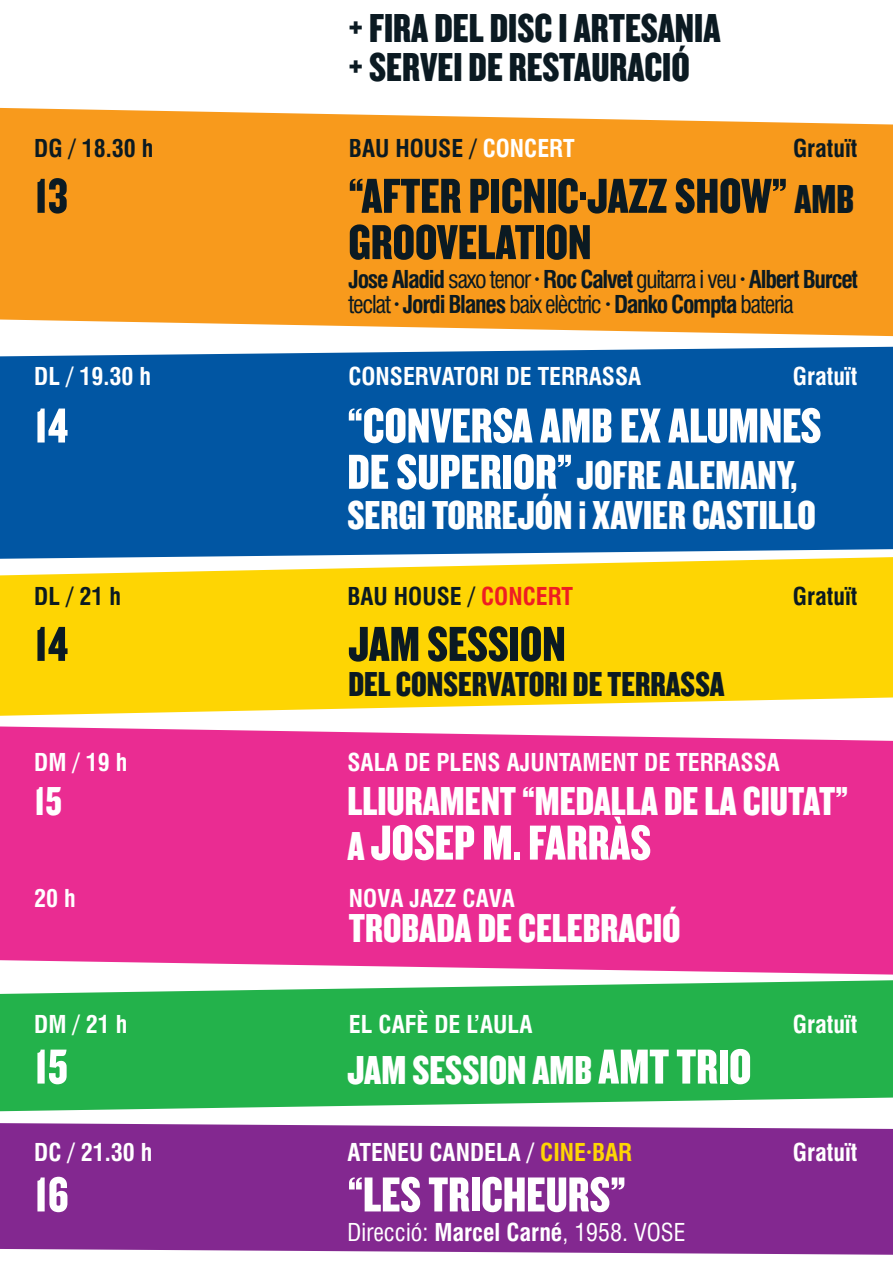
<style>
.page{position:relative;width:893px;height:1276px;background:#fff}
.page>*{position:absolute;margin:0;border:0;box-sizing:border-box;transform-origin:0 0}
.t1{font:51px "Knockout";color:#fff}
.t2{font:51px/46.2px "Knockout";color:#0b1a22}
.t3{font:42px/39.9px "Knockout";color:#fff}
.t4{font:42px/38.1px "Knockout";color:#0b1a22}
.t5{font:36px "Knockout";color:#0b1a22}
.t6{font:700 condensed 24px "Swiss 721 BT";color:#fff}
.t7{font:700 condensed 24px/24.3px "Swiss 721 BT";letter-spacing:-.055em;color:#0b1a22}
.t8{font:700 condensed 24px "Swiss 721 BT";color:#0b1a22}
.t9{font:condensed 24px "Swiss 721 BT";color:#fff}
.s1{color:#fff}
.s2{font-size:42px}
.s3{font-weight:400}
.s4{font-size:51px}
.s5{color:#ee1d23}
.s6{color:#fed503}
.s7{font-weight:700}
</style>
<div class="page">
<svg style="left:0;top:980px;width:893px;height:131px;fill:#23b24b"></svg>
<div style="left:0;top:1123px;width:893px;height:131px;background:#832890"></div>
<div style="left:0;top:346px;width:893px;height:211px;background:#0156a3"></div>
<svg style="left:0;top:557px;width:893px;height:159px;fill:#fed503"></svg>
<svg style="left:0;top:108px;width:893px;height:228px;fill:#f89a1c"></svg>
<div style="left:0;top:726px;width:893px;height:249px;background:#ea2c92"></div>
<h2 class="t4" style="left:349px;top:13px;width:373px">+ FIRA DEL DISC I ARTESANIA + SERVEI DE RESTAURACIÓ</h2>
<p class="t8" style="left:34px;top:138px;width:121px">DG / 18.30 h</p>
<p class="t8" style="left:349px;top:138px;width:227px">BAU HOUSE / <span class="s1">CONCERT</span></p>
<p class="t8" style="left:793px;top:138px;width:66px">Gratuït</p>
<h1 class="t2" style="left:34px;top:177px;width:35px">13</h1>
<h1 class="t2" style="left:348px;top:177px;width:507px">“AFTER PICNIC·JAZZ SHOW” <span class="s2">AMB<br></span>GROOVELATION</h1>
<p class="t7" style="left:348px;top:270px;width:511px">Jose Aladid <span class="s3">saxo tenor</span> · Roc Calvet <span class="s3">guitarra i veu</span> · Albert Burcet <span class="s3">teclat</span> · Jordi Blanes <span class="s3">baix elèctric</span> · Danko Compta <span class="s3">bateria</span></p>
<p class="t6" style="left:34px;top:367px;width:118px">DL / 19.30 h</p>
<p class="t6" style="left:348px;top:367px;width:294px">CONSERVATORI DE TERRASSA</p>
<p class="t6" style="left:793px;top:367px;width:66px">Gratuït</p>
<h1 class="t1" style="left:34px;top:408px;width:36px">14</h1>
<h1 class="t1" style="left:347px;top:408px;width:475px">“CONVERSA AMB EX ALUMNES</h1>
<h2 class="t3" style="left:347px;top:458px;width:470px"><span class="s4">DE SUPERIOR”</span> JOFRE ALEMANY,<br>SERGI TORREJÓN i XAVIER CASTILLO</h2>
<p class="t8" style="left:34px;top:586px;width:88px">DL / 21 h</p>
<p class="t8" style="left:347px;top:586px;width:227px">BAU HOUSE / <span class="s5">CONCERT</span></p>
<p class="t8" style="left:793px;top:586px;width:66px">Gratuït</p>
<h1 class="t2" style="left:34px;top:625px;width:36px">14</h1>
<h1 class="t2" style="left:348px;top:625px;width:219px">JAM SESSION</h1>
<h3 class="t5" style="left:348px;top:672px;width:378px">DEL CONSERVATORI DE TERRASSA</h3>
<p class="t6" style="left:34px;top:753px;width:95px">DM / 19 h</p>
<p class="t6" style="left:347px;top:753px;width:434px">SALA DE PLENS AJUNTAMENT DE TERRASSA</p>
<h2 class="t3" style="left:34px;top:784px;width:29px">15</h2>
<h2 class="t3" style="left:347px;top:784px;width:502px">LLIURAMENT “MEDALLA DE LA CIUTAT”</h2>
<h1 class="t1" style="left:347px;top:825px;width:305px"><span class="s2">A</span> JOSEP M. FARRÀS</h1>
<p class="t6" style="left:34px;top:889px;width:43px">20 h</p>
<p class="t6" style="left:349px;top:889px;width:168px">NOVA JAZZ CAVA</p>
<h2 class="t3" style="left:349px;top:911px;width:333px">TROBADA DE CELEBRACIÓ</h2>
<p class="t6" style="left:34px;top:1015px;width:95px">DM / 21 h</p>
<p class="t6" style="left:349px;top:1015px;width:185px">EL CAFÈ DE L’AULA</p>
<p class="t6" style="left:793px;top:1015px;width:66px">Gratuït</p>
<h1 class="t1" style="left:34px;top:1049px;width:35px">15</h1>
<h2 class="t3" style="left:347px;top:1053px;width:406px">JAM SESSION AMB <span class="s4">AMT TRIO</span></h2>
<p class="t6" style="left:34px;top:1143px;width:120px">DC / 21.30 h</p>
<p class="t6" style="left:348px;top:1143px;width:286px">ATENEU CANDELA / <span class="s6">CINE·BAR</span></p>
<p class="t6" style="left:793px;top:1143px;width:66px">Gratuït</p>
<h1 class="t1" style="left:34px;top:1177px;width:36px">16</h1>
<h1 class="t1" style="left:348px;top:1177px;width:280px">“LES TRICHEURS”</h1>
<p class="t9" style="left:348px;top:1222px;width:339px">Direcció: <span class="s7">Marcel Carné</span>, 1958. VOSE</p>
</div>
